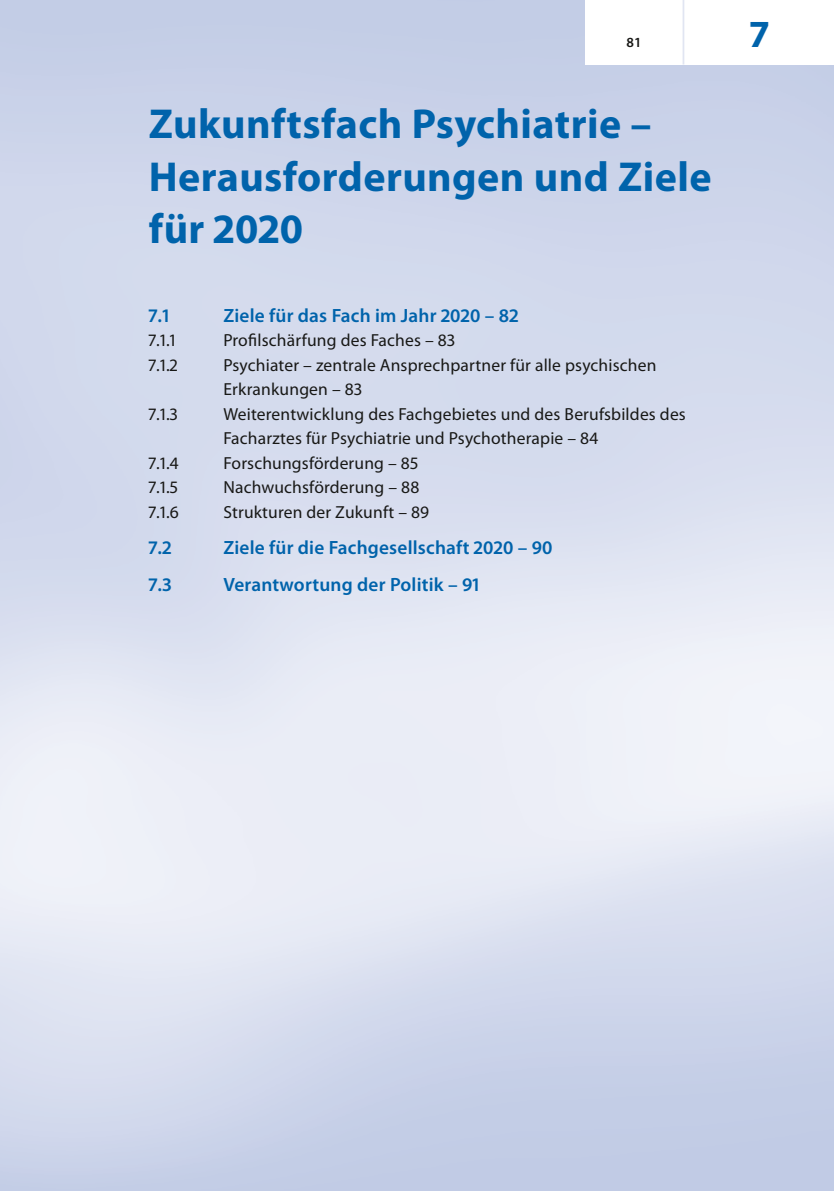
<style>
.page{position:relative;width:834px;height:1191px;background:#fff}
.page>*{position:absolute;margin:0;border:0;box-sizing:border-box;transform-origin:0 0}
.t1{font:700 42px/52.5px "Myriad Pro";letter-spacing:.01em;color:#0063ab}
.t2{font:700 38.5px "Myriad Pro";color:#0063ab}
.t3{font:600 19.25px "Myriad Pro";letter-spacing:.01em;color:#0063ab}
.t4{font:17.5px/24.5px "Myriad Pro";letter-spacing:.01em;color:#181816}
.t5{font:600 14px "Myriad Pro";color:#181816}
</style>
<div class="page">
<hr style="left:682px;top:0;width:2px;height:64px;background:#e1e5f2">
<p class="t5" style="left:626px;top:33px;width:17px">81</p>
<h1 class="t1" style="left:149px;top:96px;width:564px">Zukunftsfach Psychiatrie –<br>Herausforderungen und Ziele für 2020</h1>
<p class="t3" style="left:149px;top:303px;width:22px">7.1</p>
<p class="t3" style="left:223px;top:303px;width:296px">Ziele für das Fach im Jahr 2020 – 82</p>
<p class="t4" style="left:149px;top:328px;width:28px">7.1.1</p>
<p class="t4" style="left:223px;top:328px;width:233px">Profilschärfung des Faches – 83</p>
<p class="t4" style="left:149px;top:352px;width:30px">7.1.2</p>
<p class="t4" style="left:223px;top:352px;width:434px">Psychiater – zentrale Ansprechpartner für alle psychischen<br>Erkrankungen – 83</p>
<p class="t4" style="left:149px;top:401px;width:30px">7.1.3</p>
<p class="t4" style="left:223px;top:401px;width:464px">Weiterentwicklung des Fachgebietes und des Berufsbildes des<br>Facharztes für Psychiatrie und Psychotherapie – 84</p>
<p class="t4" style="left:149px;top:450px;width:31px">7.1.4</p>
<p class="t4" style="left:223px;top:450px;width:196px">Forschungsförderung – 85</p>
<p class="t4" style="left:149px;top:475px;width:30px">7.1.5</p>
<p class="t4" style="left:223px;top:475px;width:197px">Nachwuchsförderung – 88</p>
<p class="t4" style="left:149px;top:499px;width:31px">7.1.6</p>
<p class="t4" style="left:223px;top:499px;width:207px">Strukturen der Zukunft – 89</p>
<p class="t3" style="left:149px;top:536px;width:24px">7.2</p>
<p class="t3" style="left:223px;top:536px;width:331px">Ziele für die Fachgesellschaft 2020 – 90</p>
<p class="t3" style="left:149px;top:572px;width:24px">7.3</p>
<p class="t3" style="left:223px;top:572px;width:257px">Verantwortung der Politik – 91</p>
<h2 class="t2" style="left:750px;top:9px;width:19px">7</h2>
</div>
